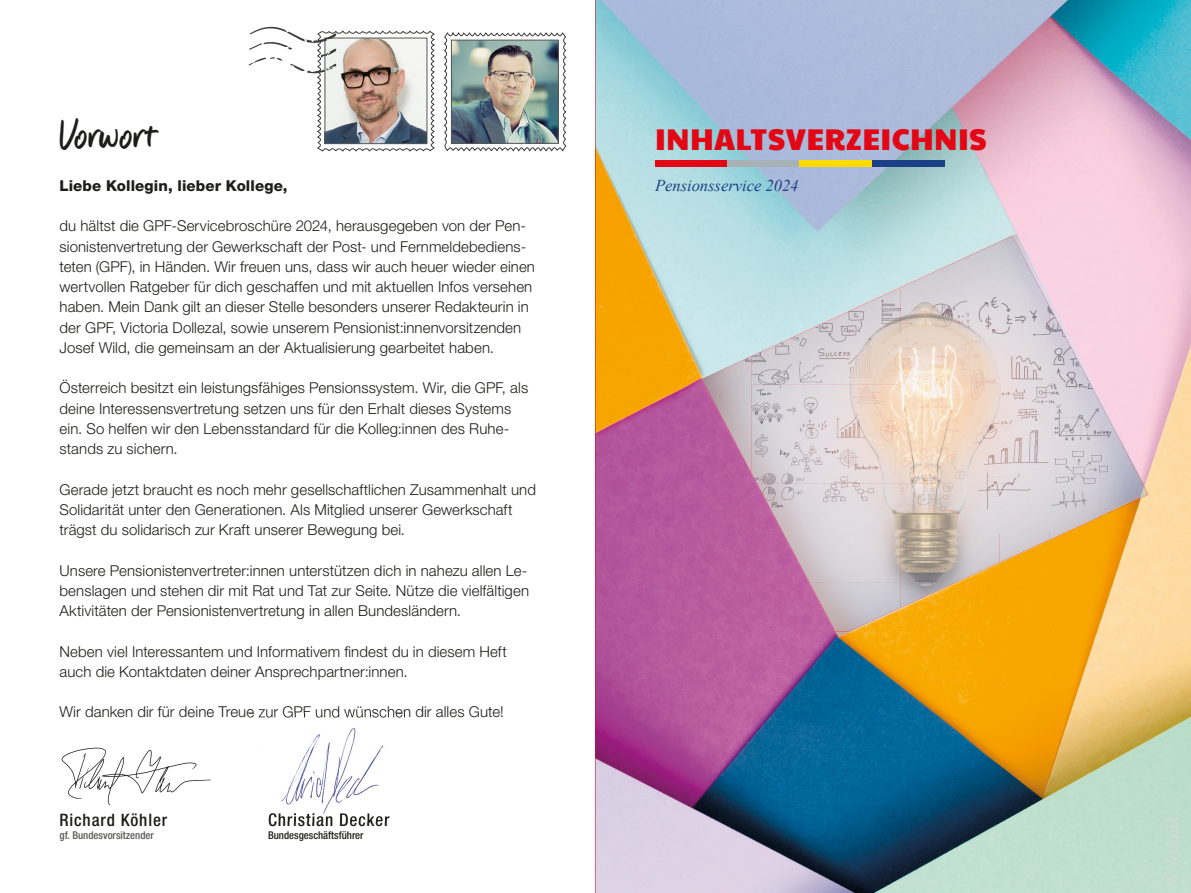
<style>
.page{position:relative;width:1191px;height:893px;background:#fff}
.page>*{position:absolute;margin:0;border:0;box-sizing:border-box;transform-origin:0 0}
.t1{font:45px "Spicy Chicken";letter-spacing:.02em;color:#1d1d1b}
.t2{font:30px "Paytone One";letter-spacing:.01em;color:#e30614}
.t3{font:italic 18px "Times New Roman";color:#d8d8d8}
.t4{font:500 condensed 17.1px "Helvetica Neue LT Std";letter-spacing:.05em;color:#1d1d1b}
.t5{font:italic 16.5px "Times New Roman";color:#1a4185}
.t6{font:300 15px/20.2px "Helvetica Neue LT Std";letter-spacing:.005em;color:#1d1d1b}
.t7{font:800 15px "Helvetica Neue LT Std";letter-spacing:.005em;color:#1d1d1b}
.t8{font:500 condensed 10.65px "Helvetica Neue LT Std";color:#575756}
.t9{font:500 condensed 10.65px "Helvetica Neue LT Std";color:#1d1d1b}
</style>
<div class="page">
<svg style="left:249px;top:26px;width:186px;height:126px"></svg>
<img style="left:61px;top:747px;width:150px;height:58px">
<svg style="left:444px;top:32px;width:122px;height:119px"></svg>
<img style="left:453px;top:42px;width:104px;height:100px">
<div style="left:451px;top:40px;width:108px;height:104px;border:1px solid #575756"></div>
<img style="left:268px;top:728px;width:122px;height:93px">
<img style="left:249px;top:713px;width:156px;height:5px">
<img style="left:269px;top:813px;width:120px;height:8px">
<img style="left:595px;top:0;width:596px;height:893px">
<div style="left:655px;top:160px;width:72px;height:7px;background:#e30614"></div>
<div style="left:727px;top:160px;width:72px;height:7px;background:#a8b1b6"></div>
<div style="left:799px;top:160px;width:73px;height:7px;background:#ffdb00"></div>
<div style="left:872px;top:160px;width:72px;height:7px;background:#1a4185"></div>
<img style="left:900px;top:236px;width:149px;height:296px">
<img style="left:751px;top:288px;width:149px;height:195px">
<img style="left:1049px;top:306px;width:50px;height:234px">
<img style="left:702px;top:356px;width:49px;height:117px">
<img style="left:1098px;top:400px;width:50px;height:117px">
<img style="left:757px;top:483px;width:143px;height:99px">
<img style="left:900px;top:532px;width:99px;height:76px">
<img style="left:999px;top:532px;width:50px;height:31px">
<img style="left:809px;top:582px;width:91px;height:49px">
<h1 class="t1" style="left:60px;top:108px;width:97px">Vorwort</h1>
<p class="t7" style="left:60px;top:177px;width:230px">Liebe Kollegin, lieber Kollege,</p>
<p class="t6" style="left:60px;top:216px;width:477px">du hältst die GPF-Servicebroschüre 2024, herausgegeben von der Pen&shy;sionistenvertretung der Gewerkschaft der Post- und Fernmeldebediens&shy;teten (GPF), in Händen. Wir freuen uns, dass wir auch heuer wieder einen wertvollen Ratgeber für dich geschaffen und mit aktuellen Infos versehen haben. Mein Dank gilt an dieser Stelle besonders unserer Redakteurin in der GPF, Victoria Dollezal, sowie unserem Pensionist:innenvorsitzenden Josef Wild, die gemeinsam an der Aktualisierung gearbeitet haben.</p>
<p class="t6" style="left:60px;top:378px;width:470px">Österreich besitzt ein leistungsfähiges Pensionssystem. Wir, die GPF, als deine Interessensvertretung setzen uns für den Erhalt dieses Systems ein. So helfen wir den Lebensstandard für die Kolleg:innen des Ruhe&shy;stands zu sichern.</p>
<p class="t6" style="left:60px;top:479px;width:478px">Gerade jetzt braucht es noch mehr gesellschaftlichen Zusammenhalt und<br>Solidarität unter den Generationen. Als Mitglied unserer Gewerkschaft trägst du solidarisch zur Kraft unserer Bewegung bei.</p>
<p class="t6" style="left:60px;top:560px;width:471px;text-align:justify">Unsere Pensionistenvertreter:innen unterstützen dich in nahezu allen Le&shy;benslagen und stehen dir mit Rat und Tat zur Seite. Nütze die vielfältigen Aktivitäten der Pensionistenvertretung in allen Bundesländern.</p>
<p class="t6" style="left:60px;top:641px;width:449px">Neben viel Interessantem und Informativem findest du in diesem Heft auch die Kontaktdaten deiner Ansprechpartner:innen.</p>
<p class="t6" style="left:60px;top:702px;width:446px">Wir danken dir für deine Treue zur GPF und wünschen dir alles Gute!</p>
<p class="t4" style="left:60px;top:810px;width:109px">Richard Köhler</p>
<p class="t4" style="left:268px;top:809px;width:123px">Christian Decker</p>
<p class="t9" style="left:268px;top:829px;width:97px">Bundesgeschäftsführer</p>
<p class="t8" style="left:60px;top:829px;width:96px">gf. Bundesvorsitzender</p>
<h2 class="t2" style="left:655px;top:116px;width:333px">INHALTSVERZEICHNIS</h2>
<p class="t5" style="left:655px;top:174px;width:145px">Pensionsservice 2024</p>
<p class="t3" style="left:1159px;top:884px;width:70px;rotate:-90deg">© freepik</p>
</div>
